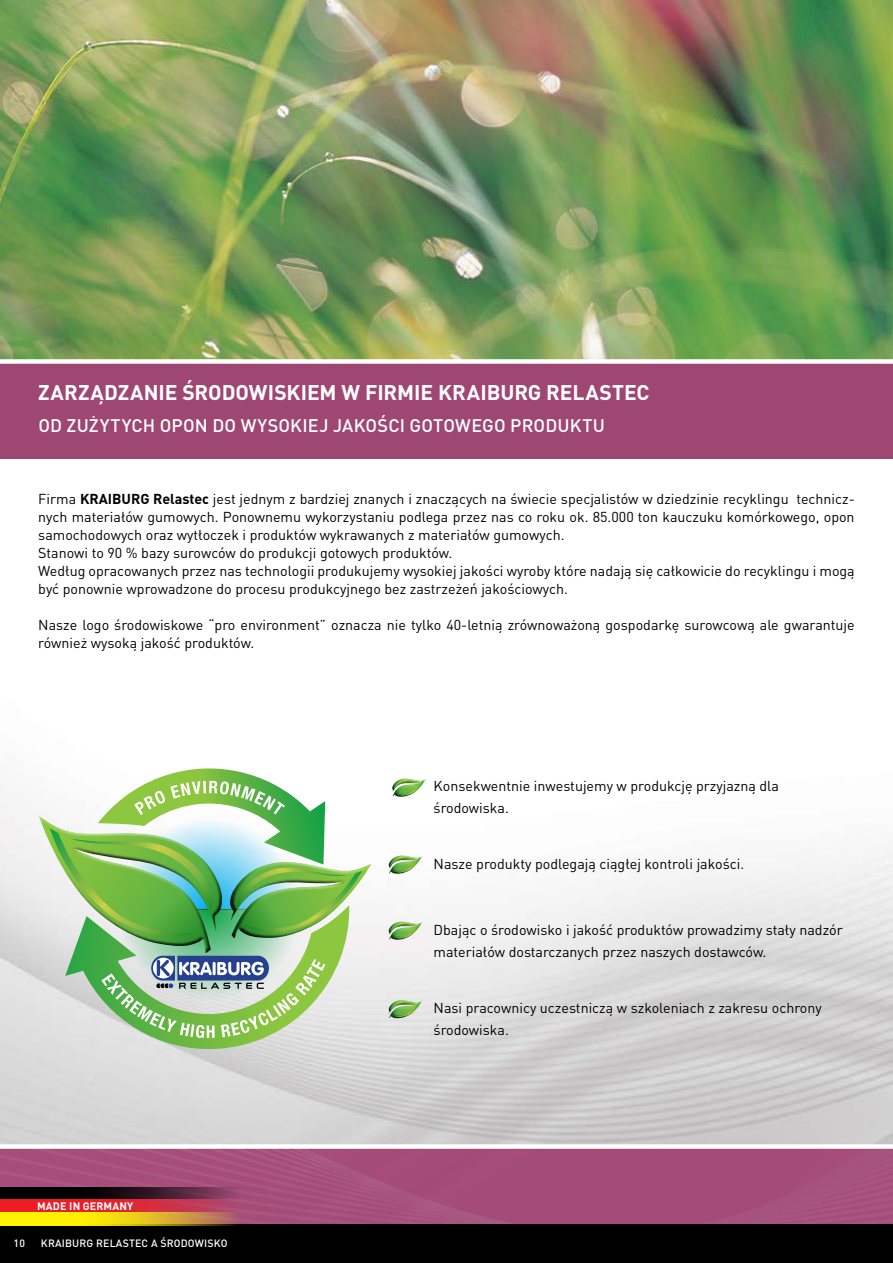
<style>
.page{position:relative;width:893px;height:1263px;background:#fff}
.page>*{position:absolute;margin:0;border:0;box-sizing:border-box;transform-origin:0 0}
.t1{font:700 21px "DIN Pro";color:#fff}
.t2{font:500 18px "DIN Pro";letter-spacing:.01em;color:#fff}
.t3{font:14.25px/18px "DIN Pro";color:#000}
.t4{font:700 10.8px "DIN Pro";letter-spacing:.01em;color:#fff}
.t5{font:500 10.5px "DIN Pro";letter-spacing:.015em;color:#fff}
.s1{font-weight:700}
</style>
<div class="page">
<div style="left:630px;top:1150px;width:263px;height:6px;background:#a44b78"></div>
<img style="left:630px;top:1156px;width:263px;height:6px">
<img style="left:630px;top:1162px;width:263px;height:8px">
<img style="left:706px;top:1168px;width:187px;height:2px">
<img style="left:630px;top:1170px;width:263px;height:49px">
<img style="left:805px;top:1219px;width:88px;height:4px">
<img style="left:738px;top:1219px;width:67px;height:6px">
<img style="left:700px;top:1214px;width:38px;height:11px">
<img style="left:673px;top:1212px;width:27px;height:13px">
<img style="left:650px;top:1203px;width:23px;height:22px">
<img style="left:630px;top:1196px;width:20px;height:29px">
<img style="left:0;top:1149px;width:630px;height:76px">
<div style="left:0;top:361px;width:893px;height:98px;background:#9f4773"></div>
<img style="left:0;top:0;width:893px;height:359px">
<div style="left:0;top:1225px;width:893px;height:38px;background:#000"></div>
<svg style="left:392px;top:778px;width:35px;height:19px"></svg>
<svg style="left:384px;top:855px;width:40px;height:28px"></svg>
<svg style="left:384px;top:912px;width:40px;height:36px"></svg>
<svg style="left:384px;top:990px;width:40px;height:37px"></svg>
<div style="left:0;top:359px;width:893px;height:5px;background:#fff"></div>
<svg style="left:0;top:1187px;width:269px;height:13px;background:#451c2c"></svg>
<svg style="left:0;top:1200px;width:269px;height:12px;background:#d42e42"></svg>
<svg style="left:0;top:1212px;width:269px;height:14px;background:#d7b524"></svg>
<svg style="left:38px;top:768px;width:335px;height:284px"></svg>
<hr style="left:157px;top:960px;width:3px;height:16px;background:#25408f;border-radius:2px">
<h1 class="t1" style="left:38px;top:378px;width:613px">ZARZĄDZANIE ŚRODOWISKIEM W FIRMIE KRAIBURG RELASTEC</h1>
<p class="t2" style="left:38px;top:413px;width:568px">OD ZUŻYTYCH OPON DO WYSOKIEJ JAKOŚCI GOTOWEGO PRODUKTU</p>
<p class="t3" style="left:38px;top:489px;width:818px">Firma <span class="s1">KRAIBURG Relastec</span> jest jednym z bardziej znanych i znaczących na świecie specjalistów w dziedzinie recyklingu technicz&shy;nych materiałów gumowych. Ponownemu wykorzystaniu podlega przez nas co roku ok. 85.000 ton kauczuku komórkowego, opon samochodowych oraz wytłoczek i produktów wykrawanych z materiałów gumowych.<br>Stanowi to 90 % bazy surowców do produkcji gotowych produktów.<br>Według opracowanych przez nas technologii produkujemy wysokiej jakości wyroby które nadają się całkowicie do recyklingu i mogą być ponownie wprowadzone do procesu produkcyjnego bez zastrzeżeń jakościowych.</p>
<p class="t3" style="left:38px;top:615px;width:818px">Nasze logo środowiskowe “pro environment” oznacza nie tylko 40-letnią zrównoważoną gospodarkę surowcową ale gwarantuje również wysoką jakość produktów.</p>
<p class="t3" style="left:434px;top:774px;width:347px;line-height:22.5px">Konsekwentnie inwestujemy w produkcję przyjazną dla środowiska.</p>
<p class="t3" style="left:434px;top:854px;width:312px">Nasze produkty podlegają ciągłej kontroli jakości.</p>
<p class="t3" style="left:434px;top:918px;width:411px;line-height:22.5px">Dbając o środowisko i jakość produktów prowadzimy stały nadzór materiałów dostarczanych przez naszych dostawców.</p>
<p class="t3" style="left:434px;top:996px;width:390px;line-height:22.5px">Nasi pracownicy uczestniczą w szkoleniach z zakresu ochrony środowiska.</p>
<p class="t5" style="left:14px;top:1236px;width:13px">10</p>
<p class="t4" style="left:37px;top:1199px;width:98px">MADE IN GERMANY</p>
<p class="t5" style="left:41px;top:1236px;width:188px">KRAIBURG RELASTEC A ŚRODOWISKO</p>
</div>
